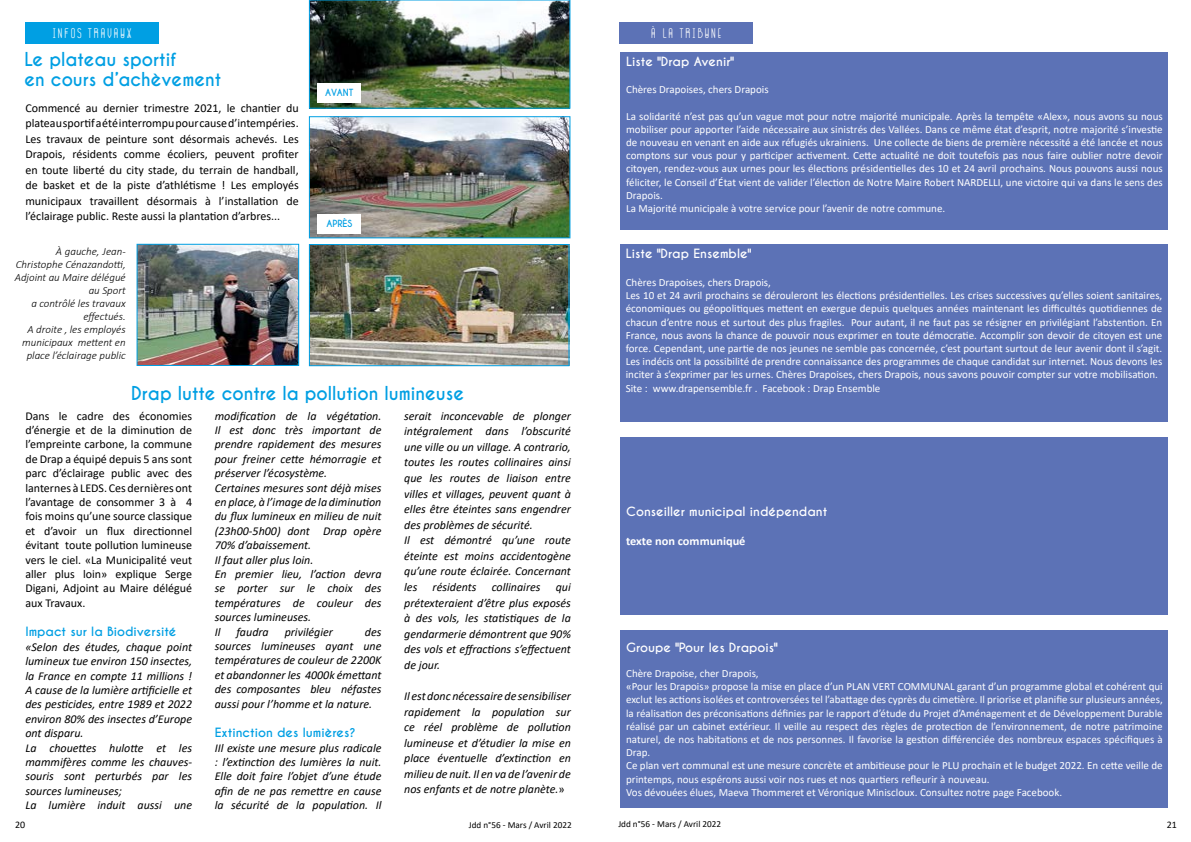
<style>
.page{position:relative;width:1191px;height:842px;background:#fff}
.page>*{position:absolute;margin:0;border:0;box-sizing:border-box;transform-origin:0 0}
.t1{font:700 18px/20px "Caviar Dreams";color:#009fe3}
.t2{font:14px "GOGOIA Deco";letter-spacing:.1em;color:#fff}
.t3{font:italic 12px/14.4px "Calibri";color:#000;text-align:justify}
.t4{font:12px/14.4px "Calibri";color:#000;text-align:justify}
.t5{font:700 12px "Caviar Dreams";color:#fff}
.t6{font:700 12px "Caviar Dreams";color:#009fe3}
.t7{font:700 12px "Calibri";color:#fff}
.t8{font:11px/13.2px "Calibri";color:#fff}
.t9{font:italic 300 11px/13px "Calibri";color:#000;text-align:right}
.t10{font:10px "Calibri";color:#000}
.t11{font:700 9.3px "Caviar Dreams";color:#009fe3}
.t12{font:9.2px "Calibri";color:#000}
.s1{font-style:normal}
</style>
<div class="page">
<div style="left:25px;top:23px;width:134px;height:21px;background:#009fe3"></div>
<img style="left:139px;top:246px;width:158px;height:118px">
<div style="left:137px;top:244px;width:162px;height:122px;border:1px solid #009fe3"></div>
<div style="left:619px;top:23px;width:134px;height:21px;background:#5c72b6"></div>
<div style="left:620px;top:52px;width:548px;height:178px;background:#5c72b6"></div>
<div style="left:620px;top:244px;width:548px;height:178px;background:#5c72b6"></div>
<div style="left:620px;top:437px;width:548px;height:178px;background:#5c72b6"></div>
<div style="left:620px;top:630px;width:548px;height:178px;background:#5c72b6"></div>
<img style="left:311px;top:118px;width:257px;height:118px">
<div style="left:309px;top:116px;width:261px;height:122px;border:1px solid #009fe3"></div>
<img style="left:311px;top:2px;width:257px;height:105px">
<div style="left:309px;top:0;width:261px;height:109px;border:1px solid #009fe3"></div>
<img style="left:311px;top:246px;width:256px;height:118px">
<div style="left:309px;top:244px;width:260px;height:122px;border:1px solid #009fe3"></div>
<div style="left:317px;top:83px;width:44px;height:20px;background:#fff"></div>
<div style="left:317px;top:214px;width:44px;height:20px;background:#fff"></div>
<p class="t2" style="left:52px;top:26px;width:81px">INFOS TRAVAUX</p>
<h1 class="t1" style="left:24px;top:50px;width:198px">Le plateau sportif<br>en cours d’achèvement</h1>
<p class="t4" style="left:25px;top:99px;width:275px;line-height:15.5px">Commencé au dernier trimestre 2021, le chantier du plateau sportif a été interrompu pour cause d’intempéries.<br>Les travaux de peinture sont désormais achevés. Les Drapois, résidents comme écoliers, peuvent profiter en toute liberté du city stade, du terrain de handball, de basket et de la piste d’athlétisme ! Les employés municipaux travaillent désormais à l’installation de l’éclairage public. Reste aussi la plantation d’arbres...</p>
<p class="t9" style="left:15px;top:245px;width:112px">À gauche, Jean-<br>Christophe Cénazandotti,<br>Adjoint au Maire délégué au Sport<br>a contrôlé les travaux effectués.<br>A droite , les employés municipaux mettent en place l’éclairage public</p>
<p class="t11" style="left:325px;top:87px;width:30px">AVANT</p>
<p class="t11" style="left:326px;top:218px;width:28px">APRÈS</p>
<h1 class="t1" style="left:131px;top:384px;width:334px">Drap lutte contre la pollution lumineuse</h1>
<p class="t4" style="left:25px;top:408px;width:168px">Dans le cadre des économies d’énergie et de la diminution de l’empreinte carbone, la commune de Drap a équipé depuis 5 ans sont parc d’éclairage public avec des lanternes à LEDS. Ces dernières ont l’avantage de consommer 3 à 4 fois moins qu’une source classique et d’avoir un flux directionnel évitant toute pollution lumineuse vers le ciel. «La Municipalité veut aller plus loin» explique Serge Digani, Adjoint au Maire délégué aux Travaux.</p>
<p class="t6" style="left:25px;top:625px;width:153px">Impact sur la Biodiversité</p>
<p class="t3" style="left:25px;top:639px;width:168px;text-align:left">«Selon des études, chaque point lumineux tue environ 150 insectes, la France en compte 11 millions !<br>A cause de la lumière artificielle et des pesticides, entre 1989 et 2022 environ 80% des insectes d’Europe ont disparu.<br>La chouettes hulotte et les mammifères comme les chauves&shy;souris sont perturbés par les sources lumineuses;<br>La lumière induit aussi une</p>
<p class="t3" style="left:215px;top:408px;width:168px;text-align:left">modification de la végétation.<br>Il est donc très important de prendre rapidement des mesures pour freiner cette hémorragie et préserver l’écosystème.<br>Certaines mesures sont déjà mises en place, à l’image de la diminution du flux lumineux en milieu de nuit (23h00-5h00) dont Drap opère<br>70% d’abaissement.<br>Il faut aller plus loin.<br>En premier lieu, l’action devra se porter sur le choix des températures de couleur des sources lumineuses.<br>Il</p>
<p class="t3" style="left:236px;top:624px;width:34px">faudra</p>
<p class="t3" style="left:285px;top:624px;width:50px">privilégier</p>
<p class="t3" style="left:215px;top:624px;width:168px;text-indent:150px">des sources lumineuses ayant une températures de couleur de 2200K et abandonner les 4000k émettant des composantes bleu néfastes aussi pour l’homme et la nature.</p>
<p class="t6" style="left:215px;top:725px;width:142px">Extinction des lumières?</p>
<p class="t3" style="left:215px;top:740px;width:168px">IIl existe une mesure plus radicale : l’extinction des lumières la nuit.<br>Elle doit faire l’objet d’une étude afin de ne pas remettre en cause la sécurité de la population. Il</p>
<p class="t3" style="left:404px;top:407px;width:168px;line-height:15.6px;text-align:left">serait inconcevable de plonger intégralement dans l’obscurité une ville ou un village. A contrario, toutes les routes collinaires ainsi que les routes de liaison entre villes et villages, peuvent quant à elles être éteintes sans engendrer des problèmes de sécurité.<br>Il est démontré qu’une route éteinte est moins accidentogène qu’une route éclairée. Concernant les</p>
<p class="t3" style="left:432px;top:579px;width:45px">résidents</p>
<p class="t3" style="left:491px;top:579px;width:50px">collinaires</p>
<p class="t3" style="left:404px;top:579px;width:168px;line-height:15.6px;text-indent:152px">qui prétexteraient d’être plus exposés à des vols, les statistiques de la gendarmerie démontrent que 90% des vols et effractions s’effectuent de jour.</p>
<p class="t3" style="left:404px;top:688px;width:168px;line-height:15.6px">Il est donc nécessaire de sensibiliser rapidement la population sur ce réel problème de pollution lumineuse et d’étudier la mise en place éventuelle d’extinction en milieu de nuit. Il en va de l’avenir de nos enfants et de notre planète.<span class="s1">»</span></p>
<p class="t2" style="left:651px;top:26px;width:72px">À LA TRIBUNE</p>
<p class="t5" style="left:626px;top:54px;width:109px">Liste "Drap Avenir"</p>
<p class="t8" style="left:626px;top:83px;width:144px">Chères Drapoises, chers Drapois</p>
<p class="t8" style="left:626px;top:109px;width:538px">La solidarité n’est pas qu’un vague mot pour notre majorité municipale. Après la tempête «Alex», nous avons su nous mobiliser pour apporter l’aide nécessaire aux sinistrés des Vallées. Dans ce même état d’esprit, notre majorité s’investie de nouveau en venant en aide aux réfugiés ukrainiens. Une collecte de biens de première nécessité a été lancée et nous comptons sur vous pour y participer activement. Cette actualité ne doit toutefois pas nous faire oublier notre devoir citoyen, rendez-vous aux urnes pour les élections présidentielles des 10 et 24 avril prochains. Nous pouvons aussi nous féliciter, le Conseil d’État vient de valider l’élection de Notre Maire Robert NARDELLI, une victoire qui va dans le sens des Drapois.<br>La Majorité municipale à votre service pour l’avenir de notre commune.</p>
<p class="t5" style="left:625px;top:247px;width:127px">Liste "Drap Ensemble"</p>
<p class="t8" style="left:625px;top:275px;width:538px">Chères Drapoises, chers Drapois,<br>Les 10 et 24 avril prochains se dérouleront les élections présidentielles. Les crises successives qu’elles soient sanitaires, économiques ou géopolitiques mettent en exergue depuis quelques années maintenant les difficultés quotidiennes de chacun d’entre nous et surtout des plus fragiles. Pour autant, il ne faut pas se résigner en privilégiant l’abstention. En France, nous avons la chance de pouvoir nous exprimer en toute démocratie. Accomplir son devoir de citoyen est une force. Cependant, une partie de nos jeunes ne semble pas concernée, c’est pourtant surtout de leur avenir dont il s’agit.<br>Les indécis ont la possibilité de prendre connaissance des programmes de chaque candidat sur internet. Nous devons les inciter à s’exprimer par les urnes. Chères Drapoises, chers Drapois, nous savons pouvoir compter sur votre mobilisation.<br>Site : www.drapensemble.fr . Facebook : Drap Ensemble</p>
<p class="t5" style="left:626px;top:505px;width:203px">Conseiller municipal indépendant</p>
<p class="t7" style="left:626px;top:533px;width:121px">texte non communiqué</p>
<p class="t5" style="left:626px;top:640px;width:153px">Groupe "Pour les Drapois"</p>
<p class="t8" style="left:626px;top:666px;width:538px">Chère Drapoise, cher Drapois,<br>«Pour les Drapois» propose la mise en place d’un PLAN VERT COMMUNAL garant d’un programme global et cohérent qui exclut les actions isolées et controversées tel l’abattage des cyprès du cimetière. Il priorise et planifie sur plusieurs années, la réalisation des préconisations définies par le rapport d’étude du Projet d’Aménagement et de Développement Durable réalisé par un cabinet extérieur. Il veille au respect des règles de protection de l’environnement, de notre patrimoine naturel, de nos habitations et de nos personnes. Il favorise la gestion différenciée des nombreux espaces spécifiques à Drap.<br>Ce plan vert communal est une mesure concrète et ambitieuse pour le PLU prochain et le budget 2022. En cette veille de printemps, nous espérons aussi voir nos rues et nos quartiers refleurir à nouveau.<br>Vos dévouées élues, Maeva Thommeret et Véronique Miniscloux. Consultez notre page Facebook.</p>
<p class="t10" style="left:15px;top:817px;width:12px">20</p>
<p class="t12" style="left:469px;top:818px;width:104px">Jdd n°56 - Mars / Avril 2022</p>
<p class="t12" style="left:618px;top:817px;width:104px">Jdd n°56 - Mars / Avril 2022</p>
<p class="t10" style="left:1166px;top:817px;width:12px">21</p>
</div>
